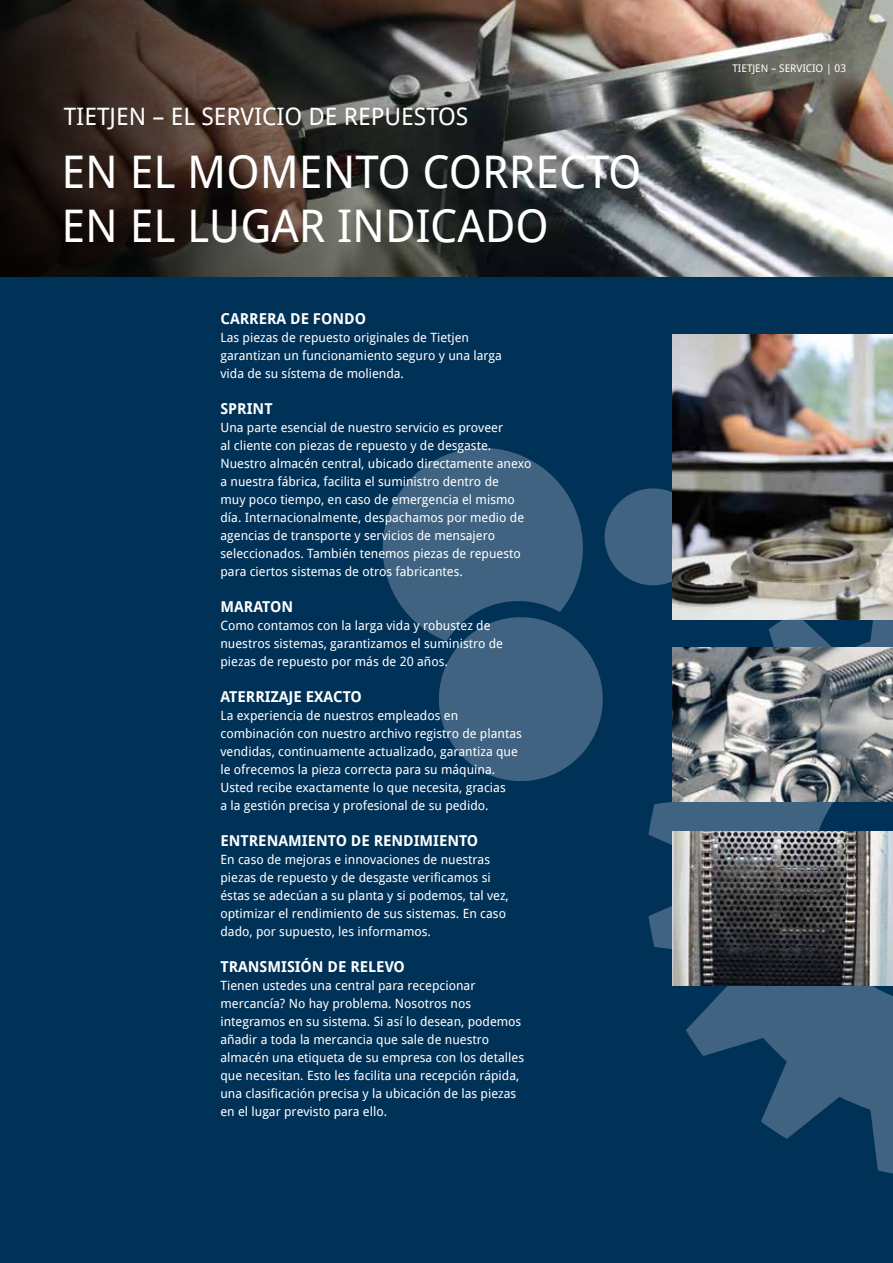
<style>
.page{position:relative;width:893px;height:1263px;background:#003157}
.page>*{position:absolute;margin:0;border:0;box-sizing:border-box;transform-origin:0 0}
.t1{font:45px/54px "Droid Sans";color:#fff}
.t2{font:24px "Droid Sans";color:#fff}
.t3{font:700 15px "Droid Sans";color:#fff}
.t4{font:12.75px/18px "Droid Sans";color:#fff}
.t5{font:10.5px "Droid Sans";color:#fff}
</style>
<div class="page">
<svg style="left:382px;top:448px;width:290px;height:333px"></svg>
<svg style="left:648px;top:575px;width:245px;height:599px"></svg>
<img style="left:446px;top:0;width:447px;height:276px">
<img style="left:672px;top:334px;width:221px;height:285px">
<svg style="left:0;top:0;width:446px;height:276px;background:#332b26"></svg>
<img style="left:672px;top:647px;width:221px;height:154px">
<img style="left:672px;top:831px;width:221px;height:154px">
<h2 class="t2" style="left:64px;top:102px;width:406px">TIETJEN – EL SERVICIO DE REPUESTOS</h2>
<h1 class="t1" style="left:61px;top:145px;width:582px">EN EL MOMENTO CORRECTO<br>EN EL LUGAR INDICADO</h1>
<p class="t3" style="left:220px;top:310px;width:147px">CARRERA DE FONDO</p>
<p class="t4" style="left:220px;top:329px;width:283px">Las piezas de repuesto originales de Tietjen garantizan un funcionamiento seguro y una larga vida de su sístema de molienda.</p>
<p class="t3" style="left:220px;top:400px;width:54px">SPRINT</p>
<p class="t4" style="left:220px;top:419px;width:312px">Una parte esencial de nuestro servicio es proveer<br>al cliente con piezas de repuesto y de desgaste.<br>Nuestro almacén central, ubicado directamente anexo a nuestra fábrica, facilita el suministro dentro de<br>muy poco tiempo, en caso de emergencia el mismo día. Internacionalmente, despachamos por medio de agencias de transporte y servicios de mensajero seleccionados. También tenemos piezas de repuesto para ciertos sistemas de otros fabricantes.</p>
<p class="t3" style="left:220px;top:598px;width:74px">MARATON</p>
<p class="t4" style="left:220px;top:617px;width:284px">Como contamos con la larga vida y robustez de nuestros sistemas, garantizamos el suministro de piezas de repuesto por más de 20 años.</p>
<p class="t3" style="left:220px;top:688px;width:143px">ATERRIZAJE EXACTO</p>
<p class="t4" style="left:220px;top:707px;width:303px">La experiencia de nuestros empleados en combinación con nuestro archivo registro de plantas vendidas, continuamente actualizado, garantiza que le ofrecemos la pieza correcta para su máquina.<br>Usted recibe exactamente lo que necesita, gracias<br>a la gestión precisa y profesional de su pedido.</p>
<p class="t3" style="left:220px;top:832px;width:259px">ENTRENAMIENTO DE RENDIMIENTO</p>
<p class="t4" style="left:220px;top:851px;width:290px">En caso de mejoras e innovaciones de nuestras piezas de repuesto y de desgaste verificamos si éstas se adecúan a su planta y si podemos, tal vez, optimizar el rendimiento de sus sistemas. En caso dado, por supuesto, les informamos.</p>
<p class="t3" style="left:220px;top:958px;width:186px">TRANSMISIÓN DE RELEVO</p>
<p class="t4" style="left:220px;top:977px;width:305px">Tienen ustedes una central para recepcionar mercancía? No hay problema. Nosotros nos integramos en su sistema. Si así lo desean, podemos añadir a toda la mercancia que sale de nuestro almacén una etiqueta de su empresa con los detalles que necesitan. Esto les facilita una recepción rápida, una clasificación precisa y la ubicación de las piezas en el lugar previsto para ello.</p>
<p class="t5" style="left:732px;top:62px;width:115px">TIETJEN – SERVICIO | 03</p>
</div>
